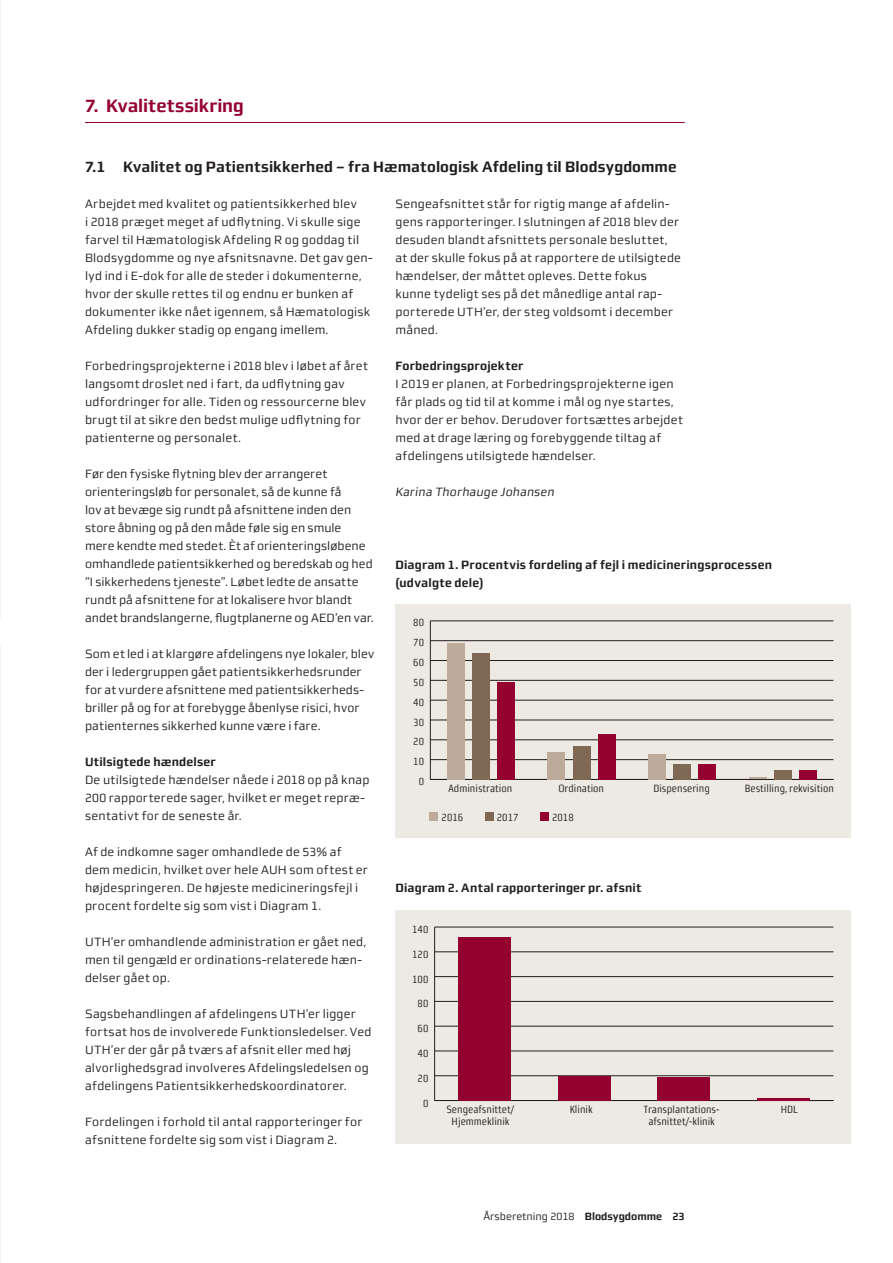
<style>
.page{position:relative;width:893px;height:1263px;background:#fff}
.page>*{position:absolute;margin:0;border:0;box-sizing:border-box;transform-origin:0 0}
.RU1{font:700 18px "midtsans";color:#940130}
.RU2_med_indryk{font:700 15px "midtsans";letter-spacing:.005em;color:#231f20}
.BT{font:12px/18px "midtsans";letter-spacing:.015em;color:#231f20}
.MR{font:700 12px/18px "midtsans";letter-spacing:.015em;color:#231f20}
.BT_kursiv{font:italic 12px "midtsans";letter-spacing:.01em;color:#231f20}
.t1{font:10.5px/12px "Morgan Sans Cond";color:#231f20;text-align:center}
.t2{font:10.5px "midtsans";color:#231f20}
.s1{font-weight:700}
</style>
<div class="page">
<hr style="left:85px;top:122px;width:600px;height:1px;background:#940130">
<img style="left:0;top:0;width:1px;height:619px">
<img style="left:0;top:644px;width:1px;height:619px">
<div style="left:395px;top:604px;width:455px;height:234px;background:#edeae3"></div>
<hr style="left:430px;top:621px;width:1px;height:158px;background:#231f20">
<hr style="left:430px;top:779px;width:403px;height:1px;background:#231f20">
<hr style="left:430px;top:759px;width:403px;height:1px;background:#231f20">
<hr style="left:430px;top:739px;width:403px;height:1px;background:#231f20">
<hr style="left:430px;top:720px;width:403px;height:1px;background:#231f20">
<hr style="left:430px;top:700px;width:403px;height:1px;background:#231f20">
<hr style="left:430px;top:680px;width:403px;height:1px;background:#231f20">
<hr style="left:430px;top:660px;width:403px;height:1px;background:#231f20">
<hr style="left:430px;top:640px;width:403px;height:1px;background:#231f20">
<hr style="left:430px;top:621px;width:403px;height:1px;background:#231f20">
<div style="left:497px;top:682px;width:18px;height:97px;background:#940130"></div>
<div style="left:598px;top:734px;width:17px;height:45px;background:#940130"></div>
<div style="left:699px;top:764px;width:17px;height:15px;background:#940130"></div>
<div style="left:799px;top:769px;width:18px;height:10px;background:#940130"></div>
<div style="left:472px;top:653px;width:18px;height:126px;background:#7f6854"></div>
<div style="left:573px;top:746px;width:17px;height:33px;background:#7f6854"></div>
<div style="left:673px;top:764px;width:18px;height:15px;background:#7f6854"></div>
<div style="left:774px;top:769px;width:18px;height:10px;background:#7f6854"></div>
<div style="left:447px;top:643px;width:17px;height:136px;background:#bcaa9b"></div>
<div style="left:547px;top:752px;width:18px;height:27px;background:#bcaa9b"></div>
<div style="left:648px;top:754px;width:18px;height:25px;background:#bcaa9b"></div>
<svg style="left:749px;top:777px;width:18px;height:2px"></svg>
<div style="left:429px;top:812px;width:9px;height:9px;background:#bcaa9b"></div>
<div style="left:485px;top:812px;width:8px;height:9px;background:#7f6854"></div>
<div style="left:540px;top:812px;width:9px;height:9px;background:#940130"></div>
<div style="left:395px;top:910px;width:455px;height:234px;background:#edeae3"></div>
<hr style="left:434px;top:927px;width:1px;height:173px;background:#231f20">
<hr style="left:435px;top:1100px;width:398px;height:1px;background:#231f20">
<hr style="left:435px;top:1075px;width:398px;height:1px;background:#231f20">
<hr style="left:435px;top:1051px;width:398px;height:1px;background:#231f20">
<hr style="left:435px;top:1026px;width:398px;height:1px;background:#231f20">
<hr style="left:435px;top:1001px;width:398px;height:1px;background:#231f20">
<hr style="left:435px;top:976px;width:398px;height:1px;background:#231f20">
<hr style="left:435px;top:951px;width:398px;height:1px;background:#231f20">
<hr style="left:435px;top:927px;width:398px;height:1px;background:#231f20">
<div style="left:458px;top:937px;width:53px;height:163px;background:#940130"></div>
<div style="left:558px;top:1076px;width:52px;height:24px;background:#940130"></div>
<div style="left:658px;top:1077px;width:52px;height:23px;background:#940130"></div>
<hr style="left:757px;top:1098px;width:53px;height:2px;background:#940130">
<p class="RU1" style="left:85px;top:95px;width:160px">7. Kvalitetssikring</p>
<p class="RU2_med_indryk" style="left:85px;top:158px;width:593px">7.1 Kvalitet og Patientsikkerhed – fra Hæmatologisk Afdeling til Blodsygdomme</p>
<p class="BT" style="left:85px;top:195px;width:289px">Arbejdet med kvalitet og patientsikkerhed blev<br>i 2018 præget meget af udflytning. Vi skulle sige farvel til Hæmatologisk Afdeling R og goddag til Blodsygdomme og nye afsnitsnavne. Det gav gen&shy;lyd ind i E-dok for alle de steder i dokumenterne, hvor der skulle rettes til og endnu er bunken af dokumenter ikke nået igennem, så Hæmatologisk Afdeling dukker stadig op engang imellem.</p>
<p class="BT" style="left:85px;top:357px;width:285px">Forbedringsprojekterne i 2018 blev i løbet af året langsomt droslet ned i fart, da udflytning gav udfordringer for alle. Tiden og ressourcerne blev brugt til at sikre den bedst mulige udflytning for patienterne og personalet.</p>
<p class="BT" style="left:85px;top:465px;width:290px">Før den fysiske flytning blev der arrangeret orienteringsløb for personalet, så de kunne få<br>lov at bevæge sig rundt på afsnittene inden den store åbning og på den måde føle sig en smule mere kendte med stedet. Èt af orienteringsløbene omhandlede patientsikkerhed og beredskab og hed ”I sikkerhedens tjeneste”. Løbet ledte de ansatte rundt på afsnittene for at lokalisere hvor blandt andet brandslangerne, flugtplanerne og AED’en var.</p>
<p class="BT" style="left:85px;top:645px;width:291px">Som et led i at klargøre afdelingens nye lokaler, blev der i ledergruppen gået patientsikkerhedsrunder for at vurdere afsnittene med patientsikkerheds&shy;briller på og for at forebygge åbenlyse risici, hvor patienternes sikkerhed kunne være i fare.</p>
<p class="MR" style="left:85px;top:753px;width:132px">Utilsigtede hændelser</p>
<p class="BT" style="left:85px;top:771px;width:286px">De utilsigtede hændelser nåede i 2018 op på knap<br>200 rapporterede sager, hvilket er meget repræ&shy;sentativt for de seneste år.</p>
<p class="BT" style="left:85px;top:843px;width:284px">Af de indkomne sager omhandlede de 53% af dem medicin, hvilket over hele AUH som oftest er højdespringeren. De højeste medicineringsfejl i procent fordelte sig som vist i Diagram 1.</p>
<p class="BT" style="left:85px;top:933px;width:283px">UTH’er omhandlende administration er gået ned, men til gengæld er ordinations-relaterede hæn&shy;delser gået op.</p>
<p class="BT" style="left:85px;top:1005px;width:288px">Sagsbehandlingen af afdelingens UTH’er ligger fortsat hos de involverede Funktionsledelser. Ved UTH’er der går på tværs af afsnit eller med høj alvorlighedsgrad involveres Afdelingsledelsen og afdelingens Patientsikkerhedskoordinatorer.</p>
<p class="BT" style="left:85px;top:1113px;width:279px">Fordelingen i forhold til antal rapporteringer for afsnittene fordelte sig som vist i Diagram 2.</p>
<p class="BT" style="left:395px;top:195px;width:287px">Sengeafsnittet står for rigtig mange af afdelin&shy;gens rapporteringer. I slutningen af 2018 blev der desuden blandt afsnittets personale besluttet, at der skulle fokus på at rapportere de utilsigtede hændelser, der måttet opleves. Dette fokus kunne tydeligt ses på det månedlige antal rap&shy;porterede UTH’er, der steg voldsomt i december måned.</p>
<p class="MR" style="left:395px;top:357px;width:129px">Forbedringsprojekter</p>
<p class="BT" style="left:395px;top:375px;width:289px">I 2019 er planen, at Forbedringsprojekterne igen får plads og tid til at komme i mål og nye startes, hvor der er behov. Derudover fortsættes arbejdet med at drage læring og forebyggende tiltag af afdelingens utilsigtede hændelser.</p>
<p class="BT_kursiv" style="left:395px;top:485px;width:161px">Karina Thorhauge Johansen</p>
<p class="MR" style="left:395px;top:556px;width:378px">Diagram 1. Procentvis fordeling af fejl i medicineringsprocessen (udvalgte dele)</p>
<p class="t1" style="left:413px;top:617px;width:12px">80</p>
<p class="t1" style="left:413px;top:636px;width:12px">70</p>
<p class="t1" style="left:413px;top:656px;width:12px">60</p>
<p class="t1" style="left:413px;top:676px;width:12px">50</p>
<p class="t1" style="left:413px;top:696px;width:12px">40</p>
<p class="t1" style="left:413px;top:716px;width:12px">30</p>
<p class="t1" style="left:413px;top:736px;width:12px">20</p>
<p class="t1" style="left:413px;top:755px;width:12px">10</p>
<p class="t1" style="left:419px;top:775px;width:7px">0</p>
<p class="t1" style="left:449px;top:782px;width:65px">Administration</p>
<p class="t1" style="left:558px;top:782px;width:47px">Ordination</p>
<p class="t1" style="left:653px;top:782px;width:58px">Dispensering</p>
<p class="t1" style="left:745px;top:782px;width:91px">Bestilling, rekvisition</p>
<p class="t1" style="left:442px;top:811px;width:23px">2016</p>
<p class="t1" style="left:497px;top:811px;width:23px">2017</p>
<p class="t1" style="left:552px;top:811px;width:23px">2018</p>
<p class="MR" style="left:395px;top:879px;width:247px">Diagram 2. Antal rapporteringer pr. afsnit</p>
<p class="t1" style="left:412px;top:923px;width:18px">140</p>
<p class="t1" style="left:412px;top:948px;width:18px">120</p>
<p class="t1" style="left:412px;top:973px;width:18px">100</p>
<p class="t1" style="left:418px;top:998px;width:12px">80</p>
<p class="t1" style="left:418px;top:1022px;width:12px">60</p>
<p class="t1" style="left:418px;top:1047px;width:12px">40</p>
<p class="t1" style="left:418px;top:1072px;width:12px">20</p>
<p class="t1" style="left:423px;top:1097px;width:7px">0</p>
<p class="t1" style="left:446px;top:1104px;width:69px">Sengeafsnittet/<br>Hjemmeklinik</p>
<p class="t1" style="left:570px;top:1104px;width:24px">Klinik</p>
<p class="t1" style="left:644px;top:1104px;width:77px">Transplantations&shy;afsnittet/-klinik</p>
<p class="t1" style="left:781px;top:1104px;width:19px">HDL</p>
<p class="t2" style="left:483px;top:1211px;width:203px">Årsberetning 2018 <span class="s1">Blodsygdomme 23</span></p>
</div>
